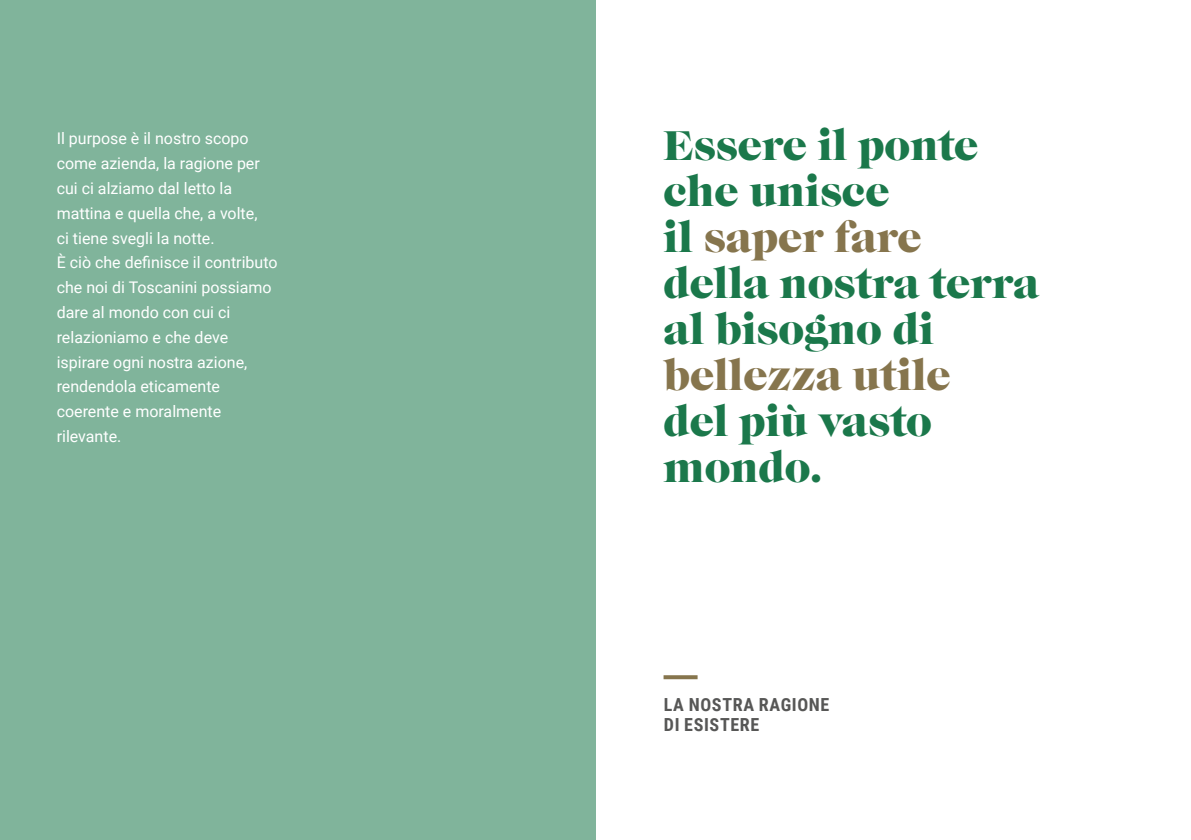
<style>
.page{position:relative;width:1191px;height:840px;background:#fff}
.page>*{position:absolute;margin:0;border:0;box-sizing:border-box;transform-origin:0 0}
.t1{font:43px/46px "Caslon Gra D";color:#1b784b}
.t2{font:43px "Caslon Gra D";color:#86754d}
.t3{font:700 18px/20px "Roboto Condensed";letter-spacing:.035em;color:#575756}
.t4{font:16px/24.8px "Roboto";color:#fff}
.s1{color:#86754d}
</style>
<div class="page">
<div style="left:0;top:0;width:595px;height:839px;background:#80b49b"></div>
<svg style="left:663px;top:675px;width:34px;height:3px"></svg>
<p class="t4" style="left:57px;top:125px;width:222px">Il purpose è il nostro scopo come azienda, la ragione per cui ci alziamo dal letto la mattina e quella che, a volte,<br>ci tiene svegli la notte.<br>È ciò che definisce il contributo che noi di Toscanini possiamo dare al mondo con cui ci relazioniamo e che deve ispirare ogni nostra azione, rendendola eticamente coerente e moralmente rilevante.</p>
<h1 class="t1" style="left:663px;top:124px;width:377px">Essere il ponte che unisce<br>il <span class="s1">saper fare<br></span>della nostra terra al bisogno di</h1>
<h1 class="t2" style="left:663px;top:350px;width:289px">bellezza utile</h1>
<h1 class="t1" style="left:663px;top:400px;width:270px">del più vasto mondo.</h1>
<p class="t3" style="left:664px;top:693px;width:167px">LA NOSTRA RAGIONE<br>DI ESISTERE</p>
</div>
